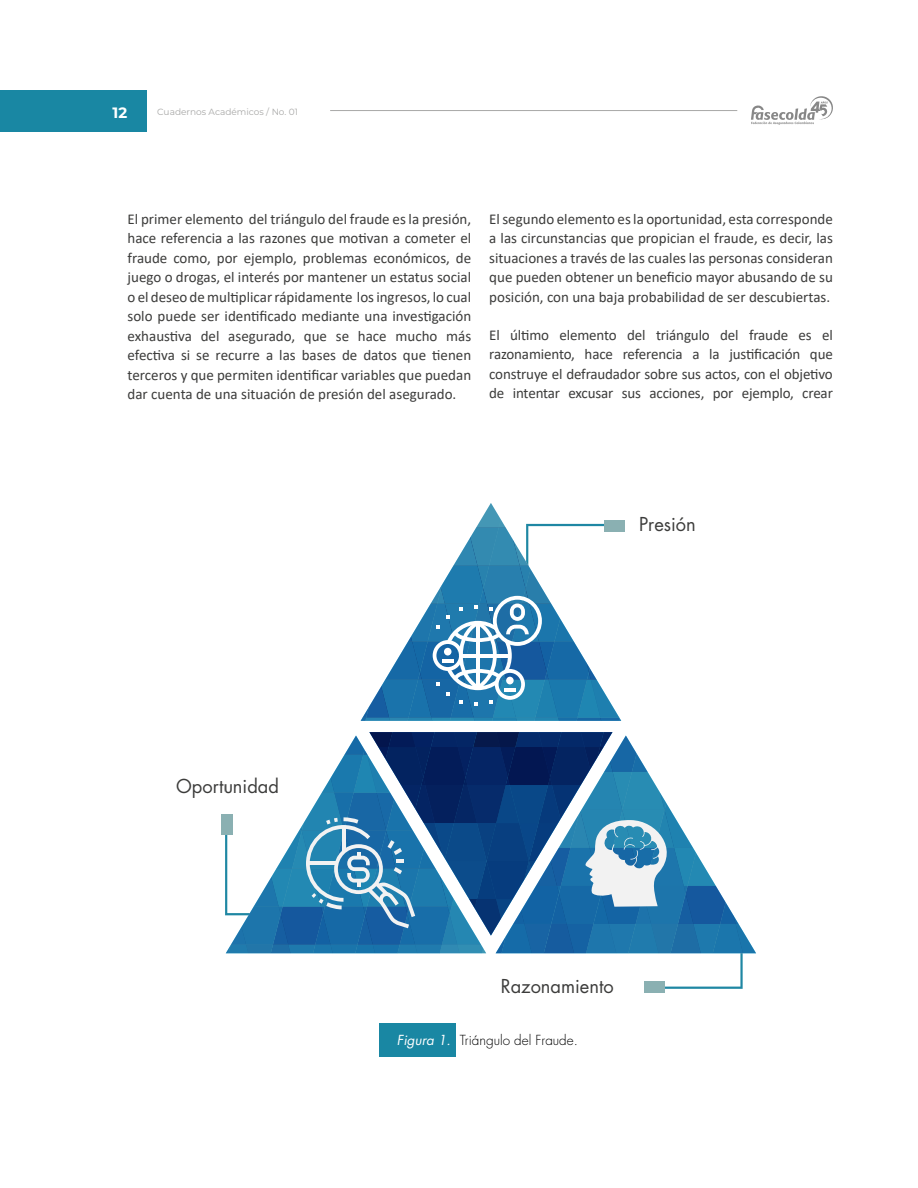
<style>
.page{position:relative;width:918px;height:1188px;background:#fff}
.page>*{position:absolute;margin:0;border:0;box-sizing:border-box;transform-origin:0 0}
.t1{font:18.75px "Futura Std";color:#3c3c3b}
.t2{font:15px/19.5px "Calibri";color:#3c3c3b;text-align:justify}
.t3{font:700 15px "Montserrat";color:#fff}
.t4{font:300 13.5px "Futura Std";color:#000}
.t5{font:9px "Montserrat";color:#a8a8a7}
.s1{font-weight:400;font-style:italic;color:#fff}
</style>
<div class="page">
<div style="left:0;top:90px;width:146px;height:41px;background:#1987a3"></div>
<hr style="left:330px;top:110px;width:407px;height:1px;background:#a8a8a7">
<svg style="left:751px;top:96px;width:82px;height:29px"></svg>
<div style="left:221px;top:815px;width:11px;height:20px;background:#8ab0b2"></div>
<div style="left:644px;top:981px;width:20px;height:12px;background:#8ab0b2"></div>
<div style="left:605px;top:520px;width:20px;height:11px;background:#8ab0b2"></div>
<svg style="left:361px;top:503px;width:260px;height:218px"></svg>
<svg style="left:225px;top:732px;width:531px;height:257px"></svg>
<div style="left:379px;top:1023px;width:77px;height:33px;background:#1987a3"></div>
<p class="t3" style="left:113px;top:102px;width:16px">12</p>
<p class="t5" style="left:157px;top:106px;width:142px">Cuadernos Académicos / No. 01</p>
<p class="t2" style="left:128px;top:209px;width:345px">El primer elemento del triángulo del fraude es la presión, hace referencia a las razones que motivan a cometer el fraude como, por ejemplo, problemas económicos, de juego o drogas, el interés por mantener un estatus social o el deseo de multiplicar rápidamente los ingresos, lo cual solo puede ser identificado mediante una investigación exhaustiva del asegurado, que se hace mucho más efectiva si se recurre a las bases de datos que tienen terceros y que permiten identificar variables que puedan dar cuenta de una situación de presión del asegurado.</p>
<p class="t2" style="left:489px;top:209px;width:345px">El segundo elemento es la oportunidad, esta corresponde a las circunstancias que propician el fraude, es decir, las situaciones a través de las cuales las personas consideran que pueden obtener un beneficio mayor abusando de su posición, con una baja probabilidad de ser descubiertas.</p>
<p class="t2" style="left:489px;top:325px;width:345px">El último elemento del triángulo del fraude es el razonamiento, hace referencia a la justificación que construye el defraudador sobre sus actos, con el objetivo de intentar excusar sus acciones, por ejemplo, crear</p>
<p class="t1" style="left:176px;top:774px;width:104px">Oportunidad</p>
<p class="t1" style="left:639px;top:513px;width:58px">Presión</p>
<p class="t1" style="left:501px;top:974px;width:114px">Razonamiento</p>
<p class="t4" style="left:397px;top:1032px;width:182px"><span class="s1">Figura 1.</span> Triángulo del Fraude.</p>
</div>
